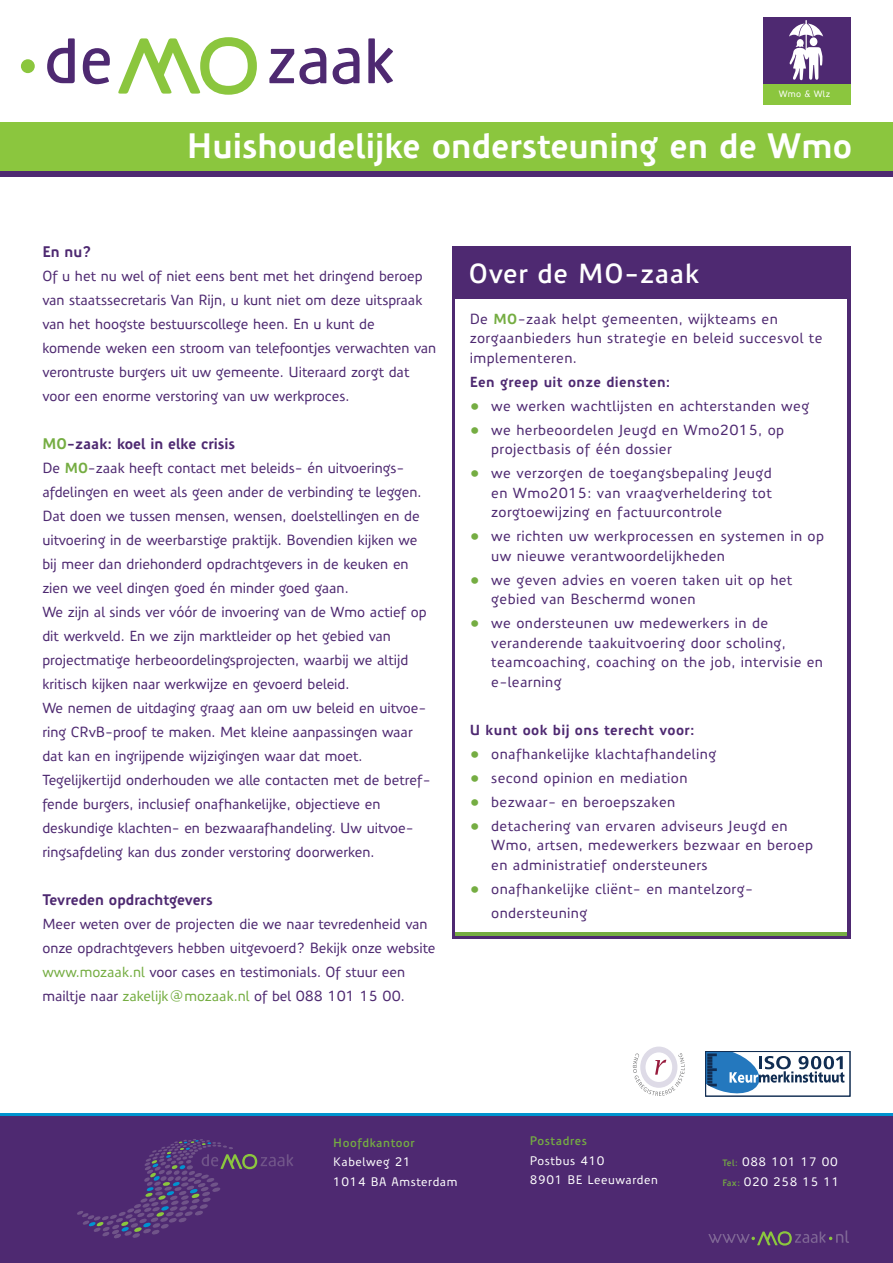
<style>
.page{position:relative;width:893px;height:1263px;background:#fff}
.page>*{position:absolute;margin:0;border:0;box-sizing:border-box;transform-origin:0 0}
.t1{font:700 34.5px "Precious Sans";color:#fff}
.t2{font:600 27px "Precious Sans";letter-spacing:.025em;color:#fff}
.t3{font:700 15px "Precious Sans";color:#4e2971}
.t4{font:500 14.25px/24px "Precious Sans";color:#4e2971}
.t5{font:500 14.25px/19.5px "Precious Sans";letter-spacing:.025em;color:#4e2971}
.t6{font:700 14.25px "Precious Sans";letter-spacing:.025em;color:#4e2971}
.t7{font:500 12px/19.5px "Precious Sans";letter-spacing:.05em;color:#fff}
.t8{font:600 12px "Precious Sans";letter-spacing:.05em;color:#75ad42}
.t9{font:500 9px "Precious Sans";letter-spacing:.025em;color:#fff}
.s1{color:#75ad42}
.s2{font-weight:700;color:#75ad42}
.s3{font-weight:600;font-size:9px;color:#75ad42}
</style>
<div class="page">
<div style="left:452px;top:246px;width:398px;height:693px;background:#4e2971"></div>
<div style="left:456px;top:299px;width:391px;height:636px;background:#fff"></div>
<hr style="left:456px;top:932px;width:391px;height:3px;background:#75ad42">
<svg style="left:368px;top:38px;width:25px;height:45px"></svg>
<svg style="left:269px;top:48px;width:57px;height:36px"></svg>
<svg style="left:333px;top:48px;width:27px;height:36px"></svg>
<svg style="left:118px;top:37px;width:139px;height:58px"></svg>
<svg style="left:47px;top:38px;width:28px;height:45px"></svg>
<svg style="left:83px;top:48px;width:27px;height:36px"></svg>
<div style="left:21px;top:59px;width:14px;height:14px;background:#8bc63e;border-radius:50%"></div>
<div style="left:0;top:122px;width:893px;height:55px;background:#8bc63e"></div>
<div style="left:763px;top:17px;width:87px;height:88px;background:#4e2971"></div>
<svg style="left:789px;top:20px;width:34px;height:60px"></svg>
<div style="left:763px;top:84px;width:87px;height:21px;background:#8bc63e"></div>
<div style="left:0;top:172px;width:893px;height:5px;background:#4e2971"></div>
<hr style="left:0;top:1113px;width:893px;height:3px;background:#0093d0">
<div style="left:0;top:1116px;width:893px;height:147px;background:#4e2971"></div>
<svg style="left:77px;top:1139px;width:216px;height:99px"></svg>
<svg style="left:633px;top:1046px;width:52px;height:50px"></svg>
<div style="left:705px;top:1051px;width:145px;height:46px;border:1px solid #112d52"></div>
<svg style="left:706px;top:1051px;width:138px;height:45px"></svg>
<svg style="left:708px;top:1230px;width:141px;height:15px"></svg>
<p class="t9" style="left:779px;top:88px;width:53px">Wmo &amp; Wlz</p>
<h1 class="t1" style="left:187px;top:124px;width:667px">Huishoudelijke ondersteuning en de Wmo</h1>
<p class="t3" style="left:42px;top:242px;width:51px">En nu?</p>
<p class="t4" style="left:42px;top:264px;width:395px">Of u het nu wel of niet eens bent met het dringend beroep van staatssecretaris Van Rijn, u kunt niet om deze uitspraak van het hoogste bestuurscollege heen. En u kunt de komende weken een stroom van telefoontjes verwachten van verontruste burgers uit uw gemeente. Uiteraard zorgt dat voor een enorme verstoring van uw werkproces.</p>
<p class="t3" style="left:42px;top:434px;width:194px"><span class="s1">MO</span>-zaak: koel in elke crisis</p>
<p class="t4" style="left:42px;top:456px;width:390px">De <span class="s2">MO</span>-zaak heeft contact met beleids- én uitvoerings&shy;afdelingen en weet als geen ander de verbinding te leggen.<br>Dat doen we tussen mensen, wensen, doelstellingen en de uitvoering in de weerbarstige praktijk. Bovendien kijken we bij meer dan driehonderd opdrachtgevers in de keuken en zien we veel dingen goed én minder goed gaan.<br>We zijn al sinds ver vóór de invoering van de Wmo actief op dit werkveld. En we zijn marktleider op het gebied van projectmatige herbeoordelingsprojecten, waarbij we altijd kritisch kijken naar werkwijze en gevoerd beleid.<br>We nemen de uitdaging graag aan om uw beleid en uitvoe&shy;ring CRvB-proof te maken. Met kleine aanpassingen waar dat kan en ingrijpende wijzigingen waar dat moet.<br>Tegelijkertijd onderhouden we alle contacten met de betref&shy;fende burgers, inclusief onafhankelijke, objectieve en deskundige klachten- en bezwaarafhandeling. Uw uitvoe&shy;ringsafdeling kan dus zonder verstoring doorwerken.</p>
<p class="t3" style="left:42px;top:890px;width:172px">Tevreden opdrachtgevers</p>
<p class="t4" style="left:42px;top:912px;width:395px">Meer weten over de projecten die we naar tevredenheid van onze opdrachtgevers hebben uitgevoerd? Bekijk onze website <span class="s1">www.mozaak.nl</span> voor cases en testimonials. Of stuur een mailtje naar <span class="s1">zakelijk@mozaak.nl</span> of bel 088 101 15 00.</p>
<h2 class="t2" style="left:469px;top:256px;width:232px">Over de MO-zaak</h2>
<p class="t5" style="left:470px;top:309px;width:354px">De <span class="s2">MO</span>-zaak helpt gemeenten, wijkteams en zorgaanbieders hun strategie en beleid succesvol te implementeren.</p>
<p class="t6" style="left:470px;top:373px;width:202px">Een greep uit onze diensten:</p>
<p class="t5" style="left:470px;top:396px;width:341px"><span class="s1">•</span> we werken wachtlijsten en achterstanden weg</p>
<p class="t5" style="left:491px;top:420px;width:294px;text-indent:-22px"><span class="s1">•</span> we herbeoordelen Jeugd en Wmo2015, op projectbasis of één dossier</p>
<p class="t4" style="left:491px;top:464px;width:282px;line-height:19.5px;text-align:justify;text-indent:-22px"><span class="s1">•</span> we verzorgen de toegangsbepaling Jeugd en Wmo2015: van vraagverheldering tot zorgtoewijzing en factuurcontrole</p>
<p class="t5" style="left:491px;top:527px;width:334px;text-indent:-22px"><span class="s1">•</span> we richten uw werkprocessen en systemen in op uw nieuwe verantwoordelijkheden</p>
<p class="t5" style="left:491px;top:570px;width:303px;text-indent:-22px"><span class="s1">•</span> we geven advies en voeren taken uit op het gebied van Beschermd wonen</p>
<p class="t5" style="left:491px;top:614px;width:333px;text-indent:-21px"><span class="s1">•</span> we ondersteunen uw medewerkers in de veranderende taakuitvoering door scholing, teamcoaching, coaching on the job, intervisie en e-learning</p>
<p class="t6" style="left:470px;top:721px;width:226px">U kunt ook bij ons terecht voor:</p>
<p class="t5" style="left:470px;top:744px;width:248px"><span class="s1">•</span> onafhankelijke klachtafhandeling</p>
<p class="t5" style="left:470px;top:768px;width:219px"><span class="s1">•</span> second opinion en mediation</p>
<p class="t5" style="left:470px;top:792px;width:207px"><span class="s1">•</span> bezwaar- en beroepszaken</p>
<p class="t5" style="left:491px;top:816px;width:323px;text-indent:-22px"><span class="s1">•</span> detachering van ervaren adviseurs Jeugd en<br>Wmo, artsen, medewerkers bezwaar en beroep en administratief ondersteuners</p>
<p class="t5" style="left:491px;top:877px;width:263px;line-height:24px;text-indent:-21px"><span class="s1">•</span> onafhankelijke cliënt- en mantelzorg&shy;ondersteuning</p>
<p class="t8" style="left:333px;top:1135px;width:83px">Hoofdkantoor</p>
<p class="t7" style="left:333px;top:1152px;width:126px">Kabelweg 21<br>1014 BA Amsterdam</p>
<p class="t8" style="left:530px;top:1133px;width:59px">Postadres</p>
<p class="t7" style="left:530px;top:1150px;width:130px">Postbus 410<br>8901 BE Leeuwarden</p>
<p class="t7" style="left:722px;top:1152px;width:119px"><span class="s3">Tel:</span> 088 101 17 00<br><span class="s3">Fax:</span> 020 258 15 11</p>
</div>
